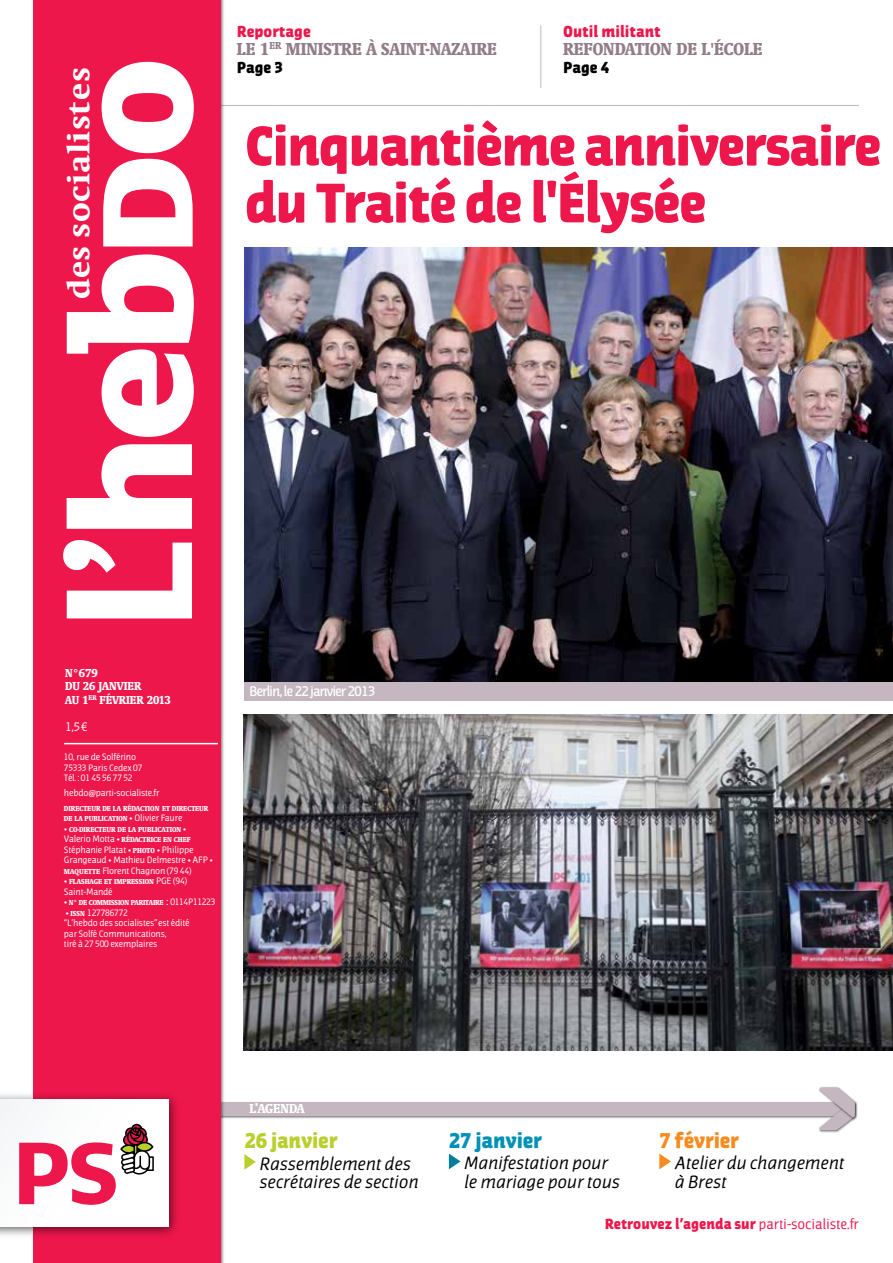
<style>
.page{position:relative;width:893px;height:1263px;background:#fff}
.page>*{position:absolute;margin:0;border:0;box-sizing:border-box;transform-origin:0 0}
.t1{font:900 52.5px/57px "Jaures";letter-spacing:-.03em;color:#ed174c}
.t2{font:800 32.55px "Swift";letter-spacing:.02em;color:#fff}
.t3{font:900 20.25px "Jaures";letter-spacing:-.01em;color:#b8cf2e}
.t4{font:900 20.25px "Jaures";letter-spacing:-.01em;color:#0091b6}
.t5{font:900 20.25px "Jaures";letter-spacing:-.01em;color:#f68b1f}
.t6{font:700 condensed 18px "Swift";color:#927d89}
.t7{font:italic 17.25px/18.5px "Jaures";letter-spacing:-.01em;color:#000}
.t8{font:900 15px "Jaures";color:#ed174c}
.t9{font:900 15px "Jaures";color:#000}
.t10{font:900 13.8px "Jaures";color:#ed174c}
.t11{font:600 13.5px "Jaures";letter-spacing:-.04em;color:#fff}
.t12{font:700 condensed 13.5px "Swift";color:#fff}
.t13{font:700 condensed 12px/13.5px "Swift";color:#fff}
.t14{font:12px "Jaures";color:#fff}
.t15{font:9px/10.5px "Jaures";letter-spacing:-.02em;color:#fff}
.t16{font:700 condensed 7.5px/10.5px "Swift";color:#fff}
.t17{font:700 condensed 7.5px "Swift";letter-spacing:-.02em;color:#fff}
.s1{font-family:"Jaures";font-weight:400;font-stretch:normal;font-size:9px}
.s2{font-family:"Swift";font-weight:700;font-stretch:condensed;font-size:7.5px}
.s3{font-weight:400;font-stretch:normal;font-size:10.5px}
.s4{font-weight:400}
</style>
<div class="page">
<hr style="left:541px;top:25px;width:1px;height:63px;background:#c5b7c0">
<img style="left:819px;top:1130px;width:22px;height:3px">
<img style="left:855px;top:1101px;width:3px;height:19px">
<svg style="left:226px;top:1087px;width:629px;height:43px"></svg>
<hr style="left:51px;top:105px;width:808px;height:1px;background:#c5b7c0">
<img style="left:33px;top:0;width:193px;height:1263px">
<div style="left:34px;top:0;width:187px;height:1263px;background:#ed174c"></div>
<img style="left:0;top:1089px;width:178px;height:152px">
<svg style="left:0;top:1099px;width:169px;height:127px"></svg>
<hr style="left:64px;top:743px;width:154px;height:1px;background:#fff">
<svg style="left:67px;top:444px;width:125px;height:85px"></svg>
<svg style="left:63px;top:540px;width:129px;height:78px"></svg>
<svg style="left:67px;top:254px;width:127px;height:183px"></svg>
<svg style="left:102px;top:62px;width:92px;height:91px"></svg>
<svg style="left:103px;top:159px;width:90px;height:87px"></svg>
<div style="left:245px;top:675px;width:648px;height:26px;background:#c5b7c0"></div>
<svg style="left:244px;top:1154px;width:12px;height:16px"></svg>
<svg style="left:449px;top:1153px;width:11px;height:16px"></svg>
<svg style="left:659px;top:1153px;width:12px;height:16px"></svg>
<img style="left:245px;top:248px;width:648px;height:433px">
<img style="left:244px;top:715px;width:649px;height:336px">
<h2 class="t2" style="left:61px;top:299px;width:233px;rotate:-90deg">des socialistes</h2>
<h3 class="t8" style="left:237px;top:22px;width:75px">Reportage</h3>
<h3 class="t6" style="left:237px;top:39px;width:262px">LE 1<sup>ER</sup> MINISTRE À SAINT-NAZAIRE</h3>
<h3 class="t9" style="left:237px;top:58px;width:48px">Page 3</h3>
<h3 class="t8" style="left:563px;top:22px;width:99px">Outil militant</h3>
<h3 class="t6" style="left:563px;top:39px;width:201px">REFONDATION DE L'ÉCOLE</h3>
<h3 class="t9" style="left:563px;top:58px;width:48px">Page 4</h3>
<h1 class="t1" style="left:245px;top:118px;width:638px">Cinquantième anniversaire du Traité de l'Élysée</h1>
<h3 class="t13" style="left:65px;top:666px;width:107px">N°679<br>DU 26 JANVIER<br>AU 1<sup>ER</sup> FÉVRIER 2013</h3>
<h3 class="t14" style="left:65px;top:720px;width:23px">1,5€</h3>
<p class="t15" style="left:64px;top:752px;width:80px">10, rue de Solférino<br>75333 Paris Cedex 07<br>Tél. : 01 45 56 77 52</p>
<p class="t15" style="left:64px;top:788px;width:97px">hebdo@parti-socialiste.fr</p>
<p class="t16" style="left:64px;top:803px;width:146px">DIRECTEUR DE LA RÉDACTION ET DIRECTEUR<br>DE LA PUBLICATION <span class="s1">• Olivier Faure</span></p>
<p class="t16" style="left:64px;top:824px;width:128px"><span class="s1">•</span> CO-DIRECTEUR DE LA PUBLICATION <span class="s1">•<br>Valerio Motta •</span> RÉDACTRICE EN CHEF</p>
<p class="t15" style="left:64px;top:844px;width:75px">Stéphanie Platat • <span class="s2">PHOTO</span></p>
<p class="t15" style="left:64px;top:844px;width:151px;text-indent:93px">• Philippe<br>Grangeaud • Mathieu Delmestre • AFP •<br><span class="s2">MAQUETTE</span> Florent Chagnon (79 44)</p>
<p class="t16" style="left:64px;top:877px;width:11px"><span class="s1">•</span> FLASHA</p>
<p class="t16" style="left:94px;top:877px;width:26px">GEET IMPRESSION</p>
<p class="t15" style="left:156px;top:876px;width:33px">PGE (94)</p>
<p class="t15" style="left:64px;top:886px;width:50px">Saint-Mandé</p>
<p class="t17" style="left:64px;top:898px;width:153px"><span class="s1">•</span> N° DE COMMISSION PARITAIRE <span class="s3">:</span> <span class="s1">0114P11223</span></p>
<p class="t16" style="left:66px;top:908px;width:10px"><span class="s1">•</span>ISSN</p>
<p class="t15" style="left:64px;top:907px;width:127px;text-indent:23px">127786772<br>“L’hebdo des socialistes” est édité par Solfé Communications,<br>tiré à 27 500 exemplaires</p>
<h3 class="t11" style="left:249px;top:683px;width:128px">Berlin, le 22 janvier 2013</h3>
<h3 class="t12" style="left:250px;top:1101px;width:33px">L’AGENDA</h3>
<h3 class="t3" style="left:244px;top:1128px;width:95px">26 janvier</h3>
<h3 class="t7" style="left:260px;top:1155px;width:160px">Rassemblement des secrétaires de section</h3>
<h3 class="t4" style="left:449px;top:1128px;width:95px">27 janvier</h3>
<h3 class="t7" style="left:465px;top:1154px;width:157px">Manifestation pour le mariage pour tous</h3>
<h3 class="t5" style="left:659px;top:1128px;width:81px">7 février</h3>
<h3 class="t7" style="left:675px;top:1154px;width:171px">Atelier du changement à Brest</h3>
<h3 class="t10" style="left:605px;top:1216px;width:256px">Retrouvez l’agenda sur <span class="s4">parti-socialiste.fr</span></h3>
</div>
